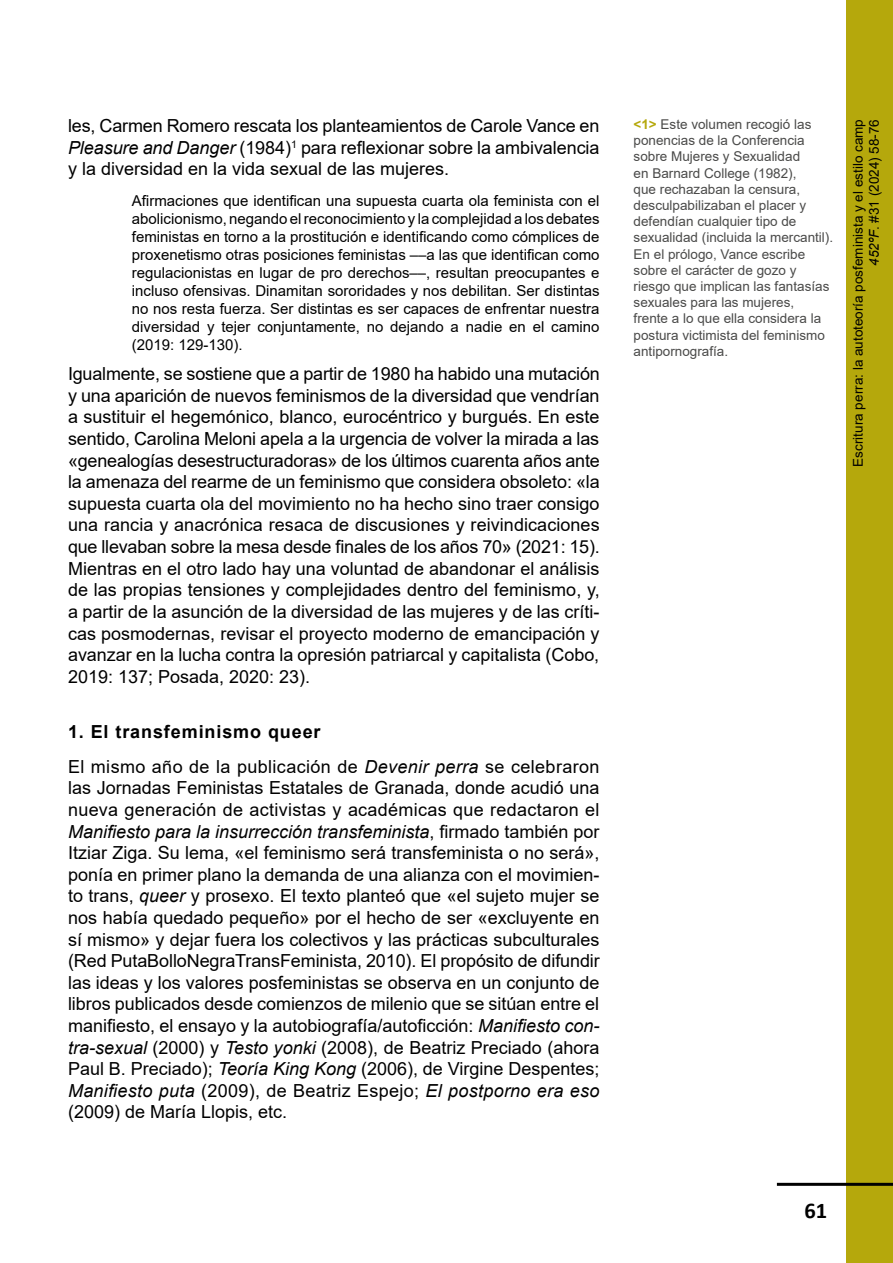
<style>
.page{position:relative;width:893px;height:1263px;background:#fff}
.page>*{position:absolute;margin:0;border:0;box-sizing:border-box;transform-origin:0 0}
.t1{font:700 22.5px "Calibri";color:#000}
.t2{font:18px/21.6px "Arial";color:#000;text-align:justify}
.t3{font:18px/34.3px "Arial";letter-spacing:.02em;color:#000}
.t4{font:15px/18px "Arial";color:#000;text-align:justify}
.t5{font:13.5px/16.2px "Arial";color:#4a4a49}
.t6{font:13.5px/16.2px "Arial";color:#000;text-align:right}
.s1{font-style:italic}
.s2{font-weight:700}
.s3{font-weight:700;color:#b5a80c}
</style>
<div class="page">
<div style="left:846px;top:0;width:47px;height:1263px;background:#b5a80c"></div>
<hr style="left:777px;top:1183px;width:116px;height:3px;background:#000">
<p class="t2" style="left:68px;top:115px;width:533px">les, Carmen Romero rescata los planteamientos de Carole Vance en <span class="s1">Pleasure and Danger</span> (1984)<sup>1</sup> para reflexionar sobre la ambivalencia y la diversidad en la vida sexual de las mujeres.</p>
<p class="t4" style="left:132px;top:192px;width:469px">Afirmaciones que identifican una supuesta cuarta ola feminista con el abolicionismo, negando el reconocimiento y la complejidad a los debates feministas en torno a la prostitución e identificando como cómplices de proxenetismo otras posiciones feministas ––a las que identifican como regulacionistas en lugar de pro derechos––, resultan preocupantes e incluso ofensivas. Dinamitan sororidades y nos debilitan. Ser distintas no nos resta fuerza. Ser distintas es ser capaces de enfrentar nuestra diversidad y tejer conjuntamente, no dejando a nadie en el camino (2019: 129-130).</p>
<p class="t2" style="left:68px;top:363px;width:533px">Igualmente, se sostiene que a partir de 1980 ha habido una mutación y una aparición de nuevos feminismos de la diversidad que vendrían a sustituir el hegemónico, blanco, eurocéntrico y burgués. En este sentido, Carolina Meloni apela a la urgencia de volver la mirada a las «genealogías desestructuradoras» de los últimos cuarenta años ante la amenaza del rearme de un feminismo que considera obsoleto: «la supuesta cuarta ola del movimiento no ha hecho sino traer consigo una rancia y anacrónica resaca de discusiones y reivindicaciones que llevaban sobre la mesa desde finales de los años 70» (2021: 15).<br>Mientras en el otro lado hay una voluntad de abandonar el análisis de las propias tensiones y complejidades dentro del feminismo, y, a partir de la asunción de la diversidad de las mujeres y de las críti&shy;cas posmodernas, revisar el proyecto moderno de emancipación y avanzar en la lucha contra la opresión patriarcal y capitalista (Cobo, 2019: 137; Posada, 2020: 23).</p>
<p class="t3" style="left:68px;top:715px;width:533px"><span class="s2">1. El transfeminismo queer<br></span>El mismo año de la publicación de <span class="s1">Devenir perra</span> se celebraron</p>
<p class="t2" style="left:68px;top:777px;width:533px">las Jornadas Feministas Estatales de Granada, donde acudió una nueva generación de activistas y académicas que redactaron el <span class="s1">Manifiesto para la insurrección transfeminista</span>, firmado también por Itziar Ziga. Su lema, «el feminismo será transfeminista o no será», ponía en primer plano la demanda de una alianza con el movimien&shy;to trans, <span class="s1">queer</span> y prosexo. El texto planteó que «el sujeto mujer se nos había quedado pequeño» por el hecho de ser «excluyente en sí mismo» y dejar fuera los colectivos y las prácticas subculturales (Red PutaBolloNegraTransFeminista, 2010). El propósito de difundir las ideas y los valores posfeministas se observa en un conjunto de libros publicados desde comienzos de milenio que se sitúan entre el manifiesto, el ensayo y la autobiografía/autoficción: <span class="s1">Manifiesto con&shy;tra-sexual</span> (2000) y <span class="s1">Testo yonki</span> (2008), de Beatriz Preciado (ahora Paul B. Preciado); <span class="s1">Teoría King Kong</span> (2006), de Virgine Despentes; <span class="s1">Manifiesto puta</span> (2009), de Beatriz Espejo; <span class="s1">El postporno era eso </span>(2009) de María Llopis, etc.</p>
<p class="t5" style="left:634px;top:116px;width:201px"><span class="s3">&lt;1&gt;</span> Este volumen recogió las ponencias de la Conferencia sobre Mujeres y Sexualidad<br>en Barnard College (1982),<br>que rechazaban la censura, desculpabilizaban el placer y defendían cualquier tipo de sexualidad (incluida la mercantil).<br>En el prólogo, Vance escribe sobre el carácter de gozo y riesgo que implican las fantasías sexuales para las mujeres,<br>frente a lo que ella considera la postura victimista del feminismo antipornografía.</p>
<p class="t6" style="left:850px;top:466px;width:349px;rotate:-90deg">Escritura perra: la autoteoría posfeminista y el estilo camp<br><span class="s1">452ºF</span>. #31 (2024) 58-76</p>
<p class="t1" style="left:804px;top:1195px;width:24px">61</p>
</div>
